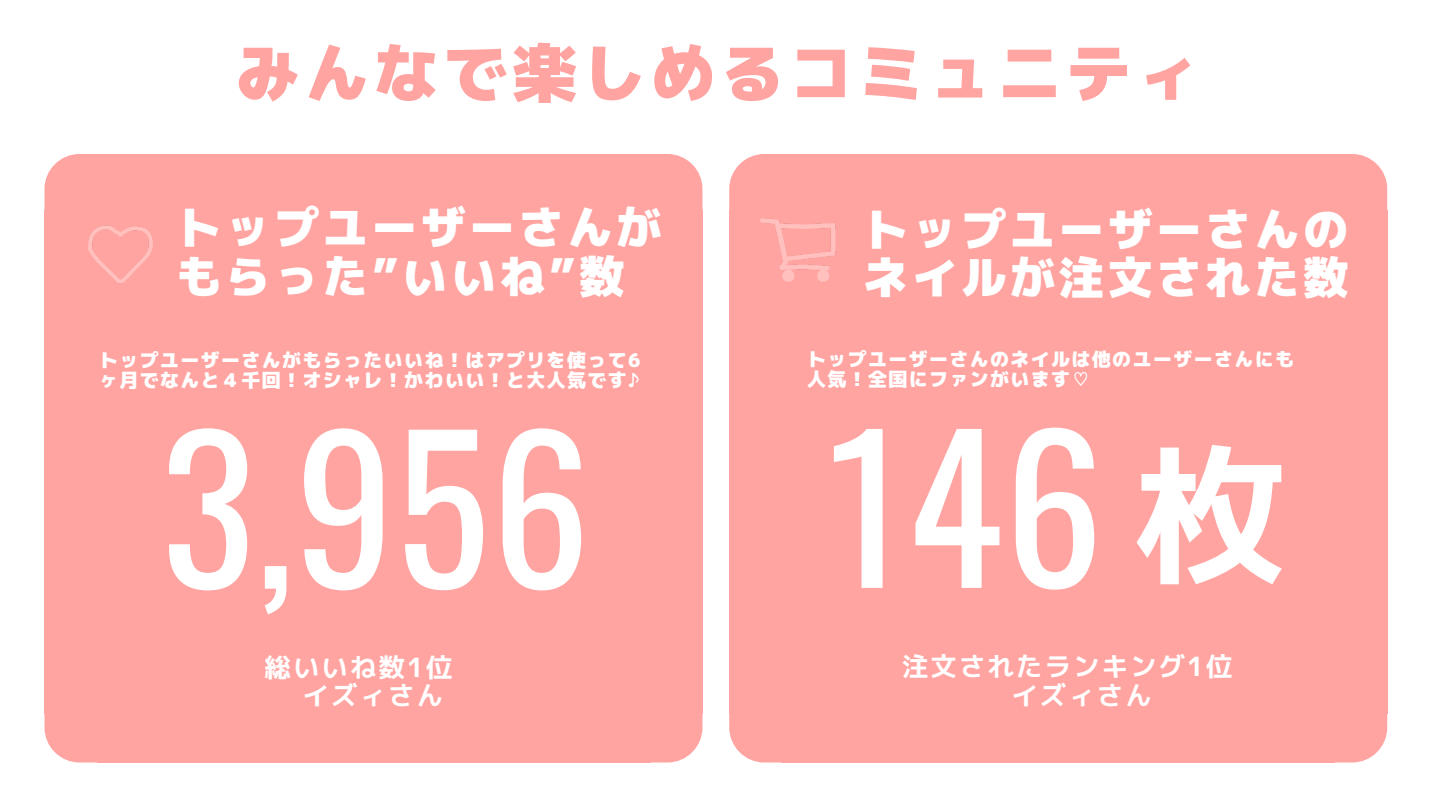
<style>
.page{position:relative;width:1440px;height:810px;background:#fff}
.page>*{position:absolute;margin:0;border:0;box-sizing:border-box;transform-origin:0 0}
.t1{font:196.2px "Oswald";letter-spacing:.01em;color:#fff}
.t2{font:64.1px "mplus 1 p black";letter-spacing:.08em;color:#ffa4a1}
.t3{font:45.3px/48.8px "mplus 1 p black";letter-spacing:.08em;color:#fff}
.t4{font:26.4px/28.5px "mplus 1 p bold";letter-spacing:.08em;color:#fff}
.t5{font:18.9px/20.2px "mplus 1 p black";letter-spacing:.08em;color:#fff}
.s1{font-family:"mplus 1 p bold";font-size:150.9px}
</style>
<div class="page">
<svg style="left:1335px;top:154px;width:52px;height:56px;background:#ffaca9"></svg>
<div style="left:1333px;top:210px;width:54px;height:504px;background:#ffa4a1"></div>
<div style="left:782px;top:210px;width:553px;height:504px;background:#ffa4a1"></div>
<div style="left:782px;top:154px;width:553px;height:58px;background:#ffa4a1"></div>
<svg style="left:729px;top:154px;width:53px;height:56px;background:#ffadaa"></svg>
<div style="left:729px;top:210px;width:54px;height:504px;background:#ffa4a1"></div>
<div style="left:782px;top:712px;width:553px;height:51px;background:#ffa4a1"></div>
<svg style="left:729px;top:714px;width:53px;height:49px;background:#ffaeab"></svg>
<svg style="left:1335px;top:714px;width:52px;height:49px;background:#ffaeab"></svg>
<svg style="left:650px;top:154px;width:52px;height:56px;background:#ffaba9"></svg>
<div style="left:648px;top:210px;width:54px;height:504px;background:#ffa4a1"></div>
<div style="left:97px;top:210px;width:553px;height:504px;background:#ffa4a1"></div>
<div style="left:97px;top:154px;width:553px;height:58px;background:#ffa4a1"></div>
<svg style="left:45px;top:154px;width:52px;height:56px;background:#ffaba9"></svg>
<div style="left:45px;top:210px;width:54px;height:504px;background:#ffa4a1"></div>
<div style="left:97px;top:712px;width:553px;height:51px;background:#ffa4a1"></div>
<svg style="left:45px;top:714px;width:52px;height:49px;background:#ffadab"></svg>
<svg style="left:650px;top:714px;width:52px;height:49px;background:#ffadab"></svg>
<img style="left:88px;top:225px;width:65px;height:59px">
<img style="left:757px;top:198px;width:79px;height:84px">
<h2 class="t2" style="left:236px;top:28px;width:966px">みんなで楽しめるコミュニティ</h2>
<h3 class="t3" style="left:176px;top:203px;width:487px">トップユーザーさんがもらった”いいね”数</h3>
<h3 class="t3" style="left:863px;top:204px;width:487px">トップユーザーさんのネイルが注文された数</h3>
<p class="t5" style="left:807px;top:349px;width:489px">トップユーザーさんのネイルは他のユーザーさんにも人気！全国にファンがいます♡</p>
<p class="t5" style="left:99px;top:350px;width:543px">トップユーザーさんがもらったいいね！はアプリを使って6ヶ月でなんと４千回！オシャレ！かわいい！と大人気です♪</p>
<h1 class="t1" style="left:161px;top:355px;width:1126px">3,956 146 <span class="s1">枚</span></h1>
<h3 class="t4" style="left:303px;top:653px;width:151px;text-indent:-38px">総いいね数1位イズィさん</h3>
<h3 class="t4" style="left:1011px;top:652px;width:223px;text-indent:-109px">注文されたランキング1位イズィさん</h3>
</div>
